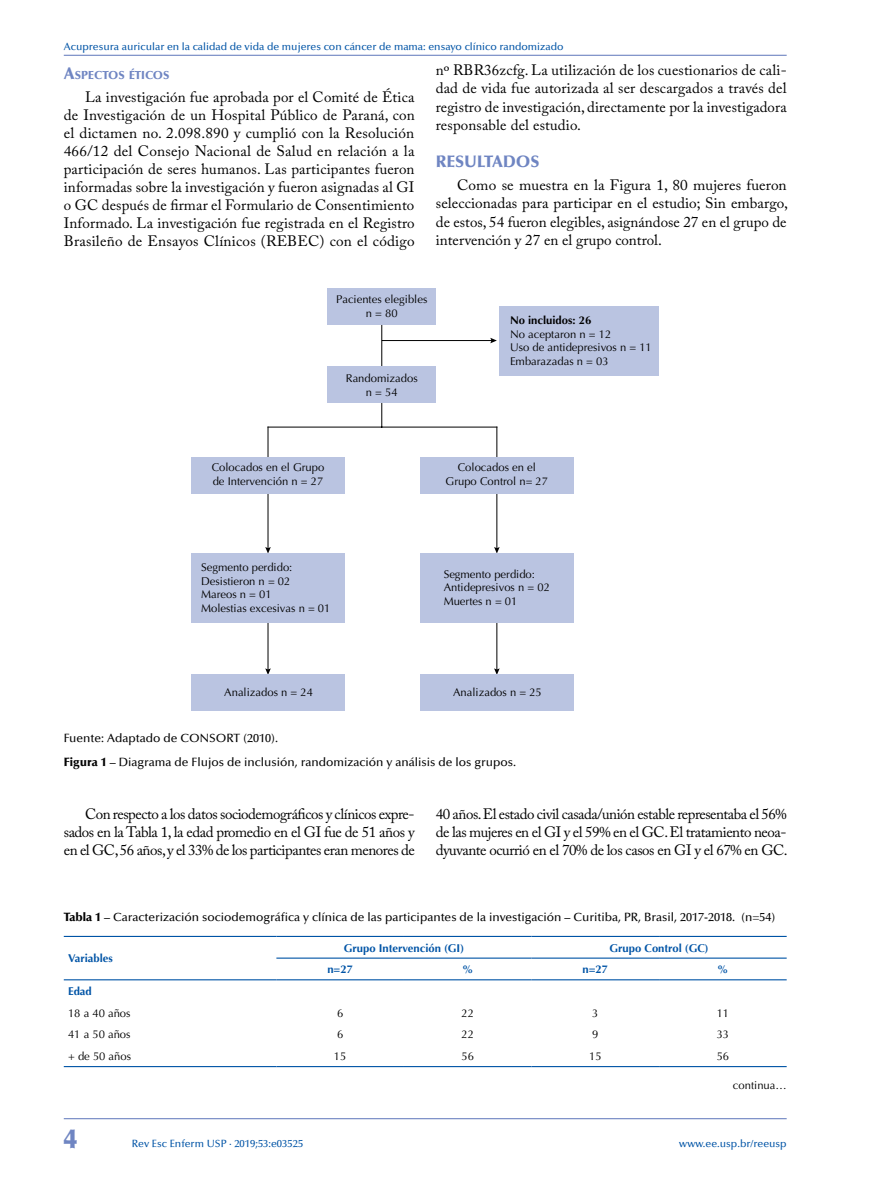
<style>
.page{position:relative;width:893px;height:1191px;background:#fff}
.page>*{position:absolute;margin:0;border:0;box-sizing:border-box;transform-origin:0 0}
.t1{font:900 27px "Optima LT";color:#6f85c2}
.t2{font:900 16.5px "Optima LT";color:#6f85c2}
.t3{font:15px/18px "Adobe Caslon Pro";color:#000;text-align:justify}
.t4{font:500 12px/23.5px "Optima LT";color:#000}
.t5{font:900 11.55px "Optima LT";color:#6f85c2}
.t6{font:11.25px/13.5px "Optima LT";color:#000}
.t7{font:700 11.25px "Optima LT";color:#0054a6}
.t8{font:700 11.25px "Optima LT";color:#000}
.t9{font:500 10.5px "Optima LT";color:#0054a6}
.s1{font-size:16.5px}
.s2{font-weight:900}
</style>
<div class="page">
<hr style="left:64px;top:1118px;width:723px;height:1px;background:#6f85c2">
<hr style="left:64px;top:55px;width:723px;height:1px;background:#6f85c2">
<hr style="left:381px;top:323px;width:1px;height:104px;background:#000">
<hr style="left:268px;top:427px;width:229px;height:1px;background:#000">
<hr style="left:382px;top:340px;width:110px;height:1px;background:#000">
<svg style="left:490px;top:338px;width:7px;height:5px"></svg>
<hr style="left:496px;top:427px;width:1px;height:122px;background:#000">
<svg style="left:494px;top:547px;width:6px;height:6px"></svg>
<hr style="left:496px;top:622px;width:1px;height:48px;background:#000">
<svg style="left:494px;top:668px;width:6px;height:7px"></svg>
<hr style="left:268px;top:427px;width:1px;height:122px;background:#000">
<svg style="left:265px;top:547px;width:6px;height:6px"></svg>
<hr style="left:268px;top:622px;width:1px;height:48px;background:#000">
<svg style="left:265px;top:668px;width:6px;height:7px"></svg>
<div style="left:328px;top:288px;width:108px;height:36px;background:#bac4e1"></div>
<div style="left:328px;top:366px;width:108px;height:36px;background:#bac4e1"></div>
<div style="left:191px;top:553px;width:153px;height:69px;background:#bac4e1"></div>
<div style="left:191px;top:457px;width:153px;height:36px;background:#bac4e1"></div>
<div style="left:191px;top:675px;width:153px;height:36px;background:#bac4e1"></div>
<div style="left:420px;top:553px;width:153px;height:69px;background:#bac4e1"></div>
<div style="left:500px;top:306px;width:159px;height:69px;background:#bac4e1"></div>
<div style="left:420px;top:457px;width:153px;height:36px;background:#bac4e1"></div>
<div style="left:420px;top:675px;width:153px;height:36px;background:#bac4e1"></div>
<hr style="left:276px;top:957px;width:128px;height:1px;background:#0054a6">
<hr style="left:404px;top:957px;width:127px;height:1px;background:#0054a6">
<hr style="left:531px;top:957px;width:128px;height:1px;background:#0054a6">
<hr style="left:659px;top:957px;width:128px;height:1px;background:#0054a6">
<hr style="left:276px;top:936px;width:128px;height:1px;background:#0054a6">
<hr style="left:404px;top:936px;width:127px;height:1px;background:#0054a6">
<hr style="left:531px;top:936px;width:128px;height:1px;background:#0054a6">
<hr style="left:659px;top:936px;width:128px;height:1px;background:#0054a6">
<hr style="left:276px;top:979px;width:128px;height:1px;background:#0054a6">
<hr style="left:404px;top:979px;width:127px;height:1px;background:#0054a6">
<hr style="left:531px;top:979px;width:128px;height:1px;background:#0054a6">
<hr style="left:659px;top:979px;width:128px;height:1px;background:#0054a6">
<hr style="left:64px;top:936px;width:212px;height:1px;background:#0054a6">
<hr style="left:64px;top:979px;width:212px;height:1px;background:#0054a6">
<hr style="left:64px;top:1066px;width:212px;height:1px;background:#0054a6">
<hr style="left:276px;top:1066px;width:128px;height:1px;background:#0054a6">
<hr style="left:404px;top:1066px;width:127px;height:1px;background:#0054a6">
<hr style="left:531px;top:1066px;width:128px;height:1px;background:#0054a6">
<hr style="left:659px;top:1066px;width:128px;height:1px;background:#0054a6">
<p class="t9" style="left:64px;top:40px;width:501px">Acupresura auricular en la calidad de vida de mujeres con cáncer de mama: ensayo clínico randomizado</p>
<p class="t5" style="left:64px;top:68px;width:107px"><span class="s1">A</span>SPECTOS ÉTICOS</p>
<p class="t3" style="left:64px;top:87px;width:353px;text-indent:21px">La investigación fue aprobada por el Comité de Ética de Investigación de un Hospital Público de Paraná, con el dictamen no. 2.098.890 y cumplió con la Resolución 466/12 del Consejo Nacional de Salud en relación a la participación de seres humanos. Las participantes fueron informadas sobre la investigación y fueron asignadas al GI o GC después de firmar el Formulario de Consentimiento Informado. La investigación fue registrada en el Registro Brasileño de Ensayos Clínicos (REBEC) con el código</p>
<p class="t3" style="left:436px;top:60px;width:352px;line-height:18.5px">nº RBR36zcfg. La utilización de los cuestionarios de cali&shy;dad de vida fue autorizada al ser descargados a través del registro de investigación, directamente por la investigadora responsable del estudio.</p>
<p class="t2" style="left:436px;top:152px;width:105px">RESULTADOS</p>
<p class="t3" style="left:436px;top:175px;width:353px;line-height:18.5px;text-indent:21px">Como se muestra en la Figura 1, 80 mujeres fueron seleccionadas para participar en el estudio; Sin embargo, de estos, 54 fueron elegibles, asignándose 27 en el grupo de intervención y 27 en el grupo control.</p>
<p class="t6" style="left:336px;top:293px;width:93px;text-align:center">Pacientes elegibles n = 80</p>
<p class="t6" style="left:346px;top:372px;width:73px;text-align:center">Randomizados n = 54</p>
<p class="t8" style="left:510px;top:314px;width:83px">No incluidos: 26</p>
<p class="t6" style="left:510px;top:327px;width:143px">No aceptaron n = 12<br>Uso de antidepresivos n = 11<br>Embarazadas n = 03</p>
<p class="t6" style="left:212px;top:461px;width:114px">Colocados en el Grupo de Intervención n = 27</p>
<p class="t6" style="left:446px;top:461px;width:104px;text-align:center">Colocados en el<br>Grupo Control n= 27</p>
<p class="t6" style="left:201px;top:560px;width:131px">Segmento perdido:<br>Desistieron n = 02<br>Mareos n = 01<br>Molestias excesivas n = 01</p>
<p class="t6" style="left:444px;top:567px;width:108px">Segmento perdido:<br>Antidepresivos n = 02<br>Muertes n = 01</p>
<p class="t6" style="left:224px;top:686px;width:90px">Analizados n = 24</p>
<p class="t6" style="left:453px;top:686px;width:90px">Analizados n = 25</p>
<p class="t4" style="left:64px;top:726px;width:454px">Fuente: Adaptado de CONSORT (2010).<br><span class="s2">Figura 1</span> – Diagrama de Flujos de inclusión, randomización y análisis de los grupos.</p>
<p class="t3" style="left:64px;top:805px;width:352px;text-indent:21px">Con respecto a los datos sociodemográficos y clínicos expre&shy;sados en la Tabla 1, la edad promedio en el GI fue de 51 años y en el GC, 56 años, y el 33% de los participantes eran menores de</p>
<p class="t3" style="left:436px;top:805px;width:353px">40 años. El estado civil casada/unión estable representaba el 56% de las mujeres en el GI y el 59% en el GC. El tratamiento neoa&shy;dyuvante ocurrió en el 70% de los casos en GI y el 67% en GC.</p>
<p class="t4" style="left:64px;top:906px;width:713px"><span class="s2">Tabla 1</span> – Caracterización sociodemográfica y clínica de las participantes de la investigación – Curitiba, PR, Brasil, 2017-2018. (n=54)</p>
<p class="t7" style="left:68px;top:952px;width:46px">Variables</p>
<p class="t7" style="left:344px;top:941px;width:122px">Grupo Intervención (GI)</p>
<p class="t7" style="left:609px;top:941px;width:101px">Grupo Control (GC)</p>
<p class="t7" style="left:327px;top:962px;width:27px">n=27</p>
<p class="t7" style="left:462px;top:962px;width:13px">%</p>
<p class="t7" style="left:582px;top:962px;width:27px">n=27</p>
<p class="t7" style="left:717px;top:962px;width:13px">%</p>
<p class="t7" style="left:68px;top:984px;width:25px">Edad</p>
<p class="t6" style="left:68px;top:1006px;width:64px">18 a 40 años</p>
<p class="t6" style="left:337px;top:1006px;width:8px">6</p>
<p class="t6" style="left:461px;top:1006px;width:14px">22</p>
<p class="t6" style="left:592px;top:1006px;width:8px">3</p>
<p class="t6" style="left:717px;top:1006px;width:14px">11</p>
<p class="t6" style="left:68px;top:1028px;width:64px">41 a 50 años</p>
<p class="t6" style="left:337px;top:1028px;width:8px">6</p>
<p class="t6" style="left:461px;top:1028px;width:14px">22</p>
<p class="t6" style="left:592px;top:1028px;width:8px">9</p>
<p class="t6" style="left:717px;top:1028px;width:14px">33</p>
<p class="t6" style="left:68px;top:1049px;width:65px">+ de 50 años</p>
<p class="t6" style="left:334px;top:1049px;width:14px">15</p>
<p class="t6" style="left:462px;top:1049px;width:14px">56</p>
<p class="t6" style="left:589px;top:1049px;width:14px">15</p>
<p class="t6" style="left:717px;top:1049px;width:14px">56</p>
<p class="t6" style="left:733px;top:1078px;width:55px">continua…</p>
<h1 class="t1" style="left:64px;top:1123px;width:15px">4</h1>
<p class="t9" style="left:679px;top:1137px;width:109px">www.ee.usp.br/reeusp</p>
<p class="t9" style="left:132px;top:1137px;width:173px">Rev Esc Enferm USP · 2019;53:e03525</p>
</div>
